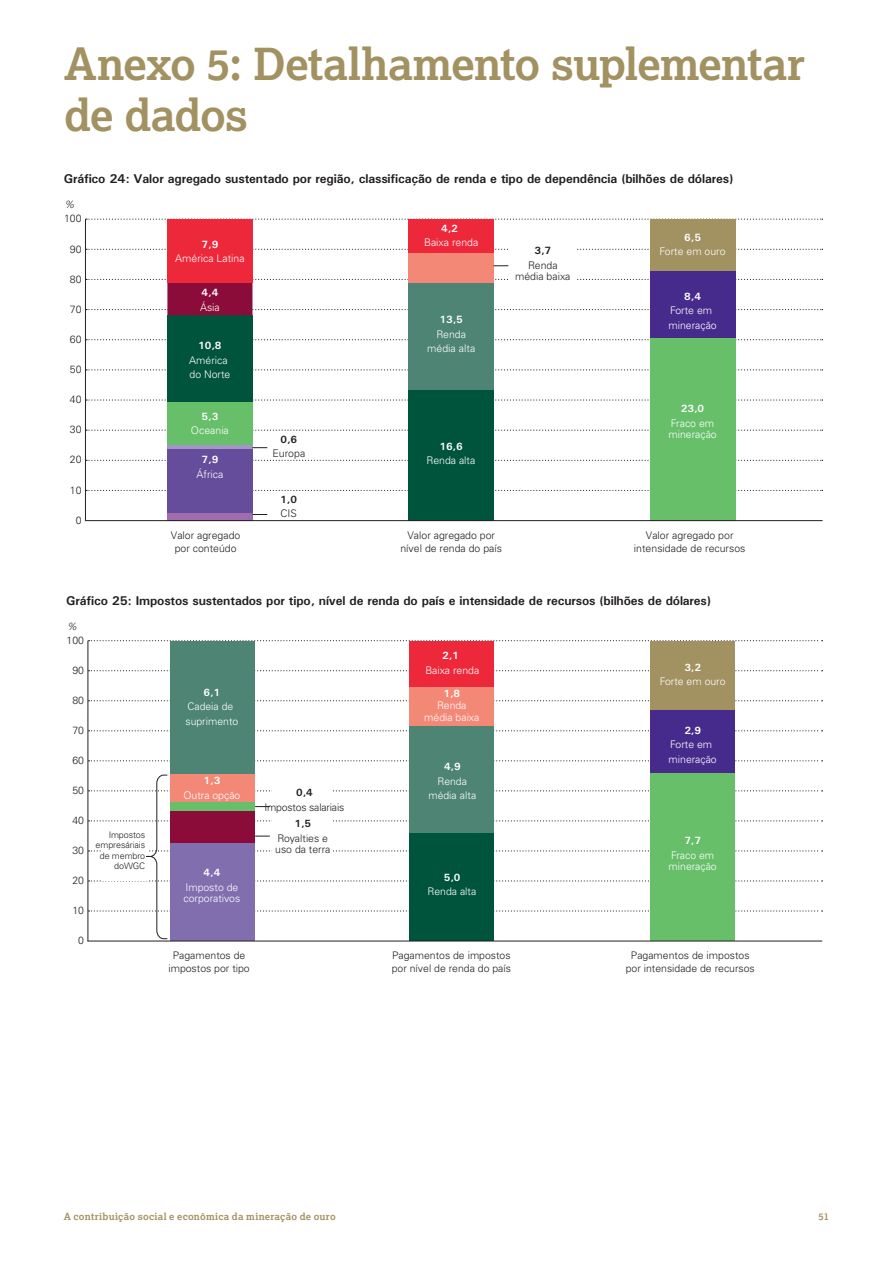
<style>
.page{position:relative;width:893px;height:1263px;background:#fff}
.page>*{position:absolute;margin:0;border:0;box-sizing:border-box;transform-origin:0 0}
.t1{font:700 44.25px/51px "Lexia";letter-spacing:-.02em;color:#a29161}
.t2{font:700 12.75px "Univers";letter-spacing:-.01em;color:#231f20}
.t3{font:300 10.5px/13.5px "Univers";color:#231f20;text-align:center}
.t4{font:300 10.5px/14.4px "Univers";color:#fff}
.t5{font:700 10.5px "Univers";color:#fff}
.t6{font:300 10.5px "Univers";letter-spacing:-.02em;color:#231f20}
.t7{font:700 10.5px "Univers";color:#231f20}
.t8{font:italic 300 10.5px "Univers";color:#231f20}
.t9{font:700 9.75px "Lexia";letter-spacing:.025em;color:#a29161}
.t10{font:300 9px/10.5px "Univers";letter-spacing:-.01em;color:#231f20;text-align:right}
</style>
<div class="page">
<svg style="left:86px;top:490px;width:737px;height:1px"></svg>
<svg style="left:86px;top:430px;width:737px;height:1px"></svg>
<svg style="left:86px;top:460px;width:737px;height:1px"></svg>
<svg style="left:86px;top:369px;width:737px;height:1px"></svg>
<svg style="left:86px;top:399px;width:737px;height:2px"></svg>
<svg style="left:86px;top:279px;width:737px;height:1px"></svg>
<svg style="left:86px;top:309px;width:737px;height:1px"></svg>
<svg style="left:86px;top:339px;width:737px;height:1px"></svg>
<svg style="left:86px;top:249px;width:737px;height:1px"></svg>
<svg style="left:86px;top:219px;width:737px;height:1px"></svg>
<hr style="left:85px;top:219px;width:1px;height:302px;background:#231f20">
<div style="left:167px;top:513px;width:85px;height:8px;background:#9f6cae"></div>
<div style="left:167px;top:449px;width:85px;height:64px;background:#654d9b"></div>
<div style="left:167px;top:444px;width:85px;height:5px;background:#a395c5"></div>
<div style="left:167px;top:402px;width:85px;height:42px;background:#67bf6a"></div>
<div style="left:167px;top:315px;width:85px;height:87px;background:#00543c"></div>
<div style="left:167px;top:280px;width:85px;height:35px;background:#8b0c38"></div>
<div style="left:167px;top:219px;width:85px;height:63px;background:#ee283b"></div>
<div style="left:408px;top:390px;width:86px;height:131px;background:#00543c"></div>
<div style="left:408px;top:282px;width:86px;height:108px;background:#4d8473"></div>
<div style="left:408px;top:253px;width:86px;height:29px;background:#f48877"></div>
<div style="left:408px;top:219px;width:86px;height:34px;background:#ee283b"></div>
<div style="left:650px;top:219px;width:85px;height:52px;background:#a29161"></div>
<div style="left:650px;top:271px;width:85px;height:67px;background:#472b8c"></div>
<div style="left:650px;top:338px;width:85px;height:183px;background:#67bf6a"></div>
<hr style="left:85px;top:520px;width:737px;height:1px;background:#231f20">
<div style="left:508px;top:245px;width:68px;height:40px;background:#fff"></div>
<svg style="left:252px;top:447px;width:15px;height:1px"></svg>
<svg style="left:494px;top:265px;width:14px;height:1px"></svg>
<svg style="left:252px;top:514px;width:15px;height:1px"></svg>
<svg style="left:89px;top:700px;width:734px;height:1px"></svg>
<svg style="left:89px;top:730px;width:734px;height:1px"></svg>
<svg style="left:89px;top:760px;width:734px;height:1px"></svg>
<svg style="left:89px;top:670px;width:734px;height:1px"></svg>
<svg style="left:89px;top:640px;width:734px;height:1px"></svg>
<hr style="left:88px;top:640px;width:1px;height:301px;background:#231f20">
<div style="left:170px;top:641px;width:85px;height:133px;background:#4d8473"></div>
<div style="left:170px;top:774px;width:85px;height:28px;background:#f48877"></div>
<div style="left:170px;top:843px;width:85px;height:98px;background:#806eaf"></div>
<div style="left:409px;top:726px;width:85px;height:107px;background:#4d8473"></div>
<div style="left:409px;top:686px;width:85px;height:40px;background:#f48877"></div>
<div style="left:409px;top:641px;width:85px;height:45px;background:#ee283b"></div>
<div style="left:650px;top:641px;width:85px;height:69px;background:#a29161"></div>
<div style="left:650px;top:710px;width:85px;height:63px;background:#472b8c"></div>
<div style="left:650px;top:773px;width:85px;height:168px;background:#67bf6a"></div>
<hr style="left:88px;top:941px;width:734px;height:1px;background:#231f20">
<svg style="left:89px;top:775px;width:734px;height:164px"></svg>
<h1 class="t1" style="left:64px;top:38px;width:742px">Anexo 5: Detalhamento suplementar de dados</h1>
<p class="t2" style="left:64px;top:171px;width:671px">Gráfico 24: Valor agregado sustentado por região, classificação de renda e tipo de dependência (bilhões de dólares)</p>
<p class="t8" style="left:64px;top:198px;width:12px">%</p>
<p class="t3" style="left:64px;top:212px;width:19px">100</p>
<p class="t3" style="left:70px;top:242px;width:13px">90</p>
<p class="t3" style="left:70px;top:272px;width:13px">80</p>
<p class="t3" style="left:70px;top:302px;width:13px">70</p>
<p class="t3" style="left:70px;top:332px;width:13px">60</p>
<p class="t3" style="left:70px;top:363px;width:13px">50</p>
<p class="t3" style="left:70px;top:393px;width:13px">40</p>
<p class="t3" style="left:70px;top:423px;width:13px">30</p>
<p class="t3" style="left:70px;top:453px;width:13px">20</p>
<p class="t3" style="left:70px;top:483px;width:13px">10</p>
<p class="t3" style="left:76px;top:513px;width:7px">0</p>
<p class="t5" style="left:202px;top:237px;width:18px">7,9</p>
<p class="t4" style="left:175px;top:251px;width:71px">América Latina</p>
<p class="t5" style="left:202px;top:286px;width:18px">4,4</p>
<p class="t4" style="left:200px;top:300px;width:21px">Ásia</p>
<p class="t5" style="left:198px;top:339px;width:25px">10,8</p>
<p class="t4" style="left:189px;top:353px;width:43px">América do Norte</p>
<p class="t5" style="left:202px;top:409px;width:18px">5,3</p>
<p class="t4" style="left:191px;top:423px;width:39px">Oceania</p>
<p class="t5" style="left:202px;top:453px;width:18px">7,9</p>
<p class="t4" style="left:197px;top:467px;width:28px">África</p>
<p class="t7" style="left:281px;top:432px;width:18px">0,6</p>
<p class="t3" style="left:273px;top:447px;width:34px">Europa</p>
<p class="t7" style="left:280px;top:493px;width:18px">1,0</p>
<p class="t3" style="left:280px;top:507px;width:18px">CIS</p>
<p class="t5" style="left:441px;top:222px;width:18px">4,2</p>
<p class="t4" style="left:424px;top:235px;width:56px">Baixa renda</p>
<p class="t5" style="left:440px;top:313px;width:25px">13,5</p>
<p class="t4" style="left:427px;top:327px;width:50px;text-align:center">Renda média alta</p>
<p class="t5" style="left:439px;top:439px;width:25px">16,6</p>
<p class="t4" style="left:426px;top:453px;width:51px">Renda alta</p>
<p class="t7" style="left:534px;top:244px;width:18px">3,7</p>
<p class="t3" style="left:515px;top:259px;width:57px;line-height:11.4px">Renda média baixa</p>
<p class="t5" style="left:684px;top:230px;width:18px">6,5</p>
<p class="t4" style="left:659px;top:244px;width:68px">Forte em ouro</p>
<p class="t5" style="left:684px;top:290px;width:18px">8,4</p>
<p class="t4" style="left:668px;top:303px;width:50px">Forte em mineração</p>
<p class="t5" style="left:681px;top:402px;width:25px">23,0</p>
<p class="t4" style="left:668px;top:417px;width:50px;line-height:11.4px">Fraco em mineração</p>
<p class="t3" style="left:171px;top:528px;width:71px">Valor agregado por conteúdo</p>
<p class="t3" style="left:400px;top:528px;width:103px">Valor agregado por nível de renda do país</p>
<p class="t3" style="left:634px;top:528px;width:113px">Valor agregado por intensidade de recursos</p>
<p class="t2" style="left:66px;top:593px;width:646px">Gráfico 25: Impostos sustentados por tipo, nível de renda do país e intensidade de recursos (bilhões de dólares)</p>
<p class="t8" style="left:67px;top:619px;width:12px">%</p>
<p class="t3" style="left:67px;top:634px;width:19px">100</p>
<p class="t3" style="left:72px;top:664px;width:13px">90</p>
<p class="t3" style="left:72px;top:694px;width:13px">80</p>
<p class="t3" style="left:72px;top:724px;width:13px">70</p>
<p class="t3" style="left:72px;top:754px;width:13px">60</p>
<p class="t3" style="left:72px;top:784px;width:13px">50</p>
<p class="t3" style="left:72px;top:814px;width:13px">40</p>
<p class="t3" style="left:72px;top:844px;width:13px">30</p>
<p class="t3" style="left:72px;top:874px;width:13px">20</p>
<p class="t3" style="left:72px;top:904px;width:13px">10</p>
<p class="t3" style="left:78px;top:933px;width:7px">0</p>
<p class="t10" style="left:96px;top:829px;width:51px">Impostos empresáriais de membro doWGC</p>
<p class="t5" style="left:204px;top:686px;width:18px">6,1</p>
<p class="t4" style="left:185px;top:699px;width:54px">Cadeia de suprimento</p>
<p class="t5" style="left:204px;top:774px;width:18px">1,3</p>
<p class="t4" style="left:183px;top:788px;width:58px">Outra opção</p>
<p class="t5" style="left:204px;top:866px;width:18px">4,4</p>
<p class="t4" style="left:184px;top:881px;width:58px;line-height:11.4px">Imposto de corporativos</p>
<p class="t7" style="left:296px;top:786px;width:18px">0,4</p>
<p class="t6" style="left:264px;top:800px;width:81px">Impostos salariais</p>
<p class="t7" style="left:295px;top:817px;width:18px">1,5</p>
<p class="t3" style="left:275px;top:832px;width:57px;line-height:11.4px;text-align:left">Royalties e uso da terra</p>
<p class="t5" style="left:442px;top:649px;width:18px">2,1</p>
<p class="t4" style="left:425px;top:663px;width:55px">Baixa renda</p>
<p class="t5" style="left:684px;top:661px;width:18px">3,2</p>
<p class="t4" style="left:660px;top:674px;width:67px">Forte em ouro</p>
<p class="t5" style="left:443px;top:687px;width:18px">1,8</p>
<p class="t4" style="left:424px;top:699px;width:57px;line-height:12px;text-align:center">Renda média baixa</p>
<p class="t5" style="left:444px;top:760px;width:18px">4,9</p>
<p class="t4" style="left:428px;top:774px;width:49px;text-align:center">Renda média alta</p>
<p class="t5" style="left:444px;top:871px;width:18px">5,0</p>
<p class="t4" style="left:428px;top:884px;width:50px">Renda alta</p>
<p class="t5" style="left:684px;top:724px;width:18px">2,9</p>
<p class="t4" style="left:668px;top:737px;width:50px">Forte em mineração</p>
<p class="t5" style="left:684px;top:834px;width:18px">7,7</p>
<p class="t4" style="left:668px;top:849px;width:50px;line-height:11.4px">Fraco em mineração</p>
<p class="t3" style="left:168px;top:948px;width:83px">Pagamentos de impostos por tipo</p>
<p class="t3" style="left:392px;top:948px;width:121px;text-align:left">Pagamentos de impostos por nível de renda do país</p>
<p class="t3" style="left:626px;top:948px;width:131px">Pagamentos de impostos por intensidade de recursos</p>
<p class="t9" style="left:64px;top:1211px;width:273px">A contribuição social e econômica da mineração de ouro</p>
<p class="t9" style="left:819px;top:1211px;width:12px">51</p>
</div>
